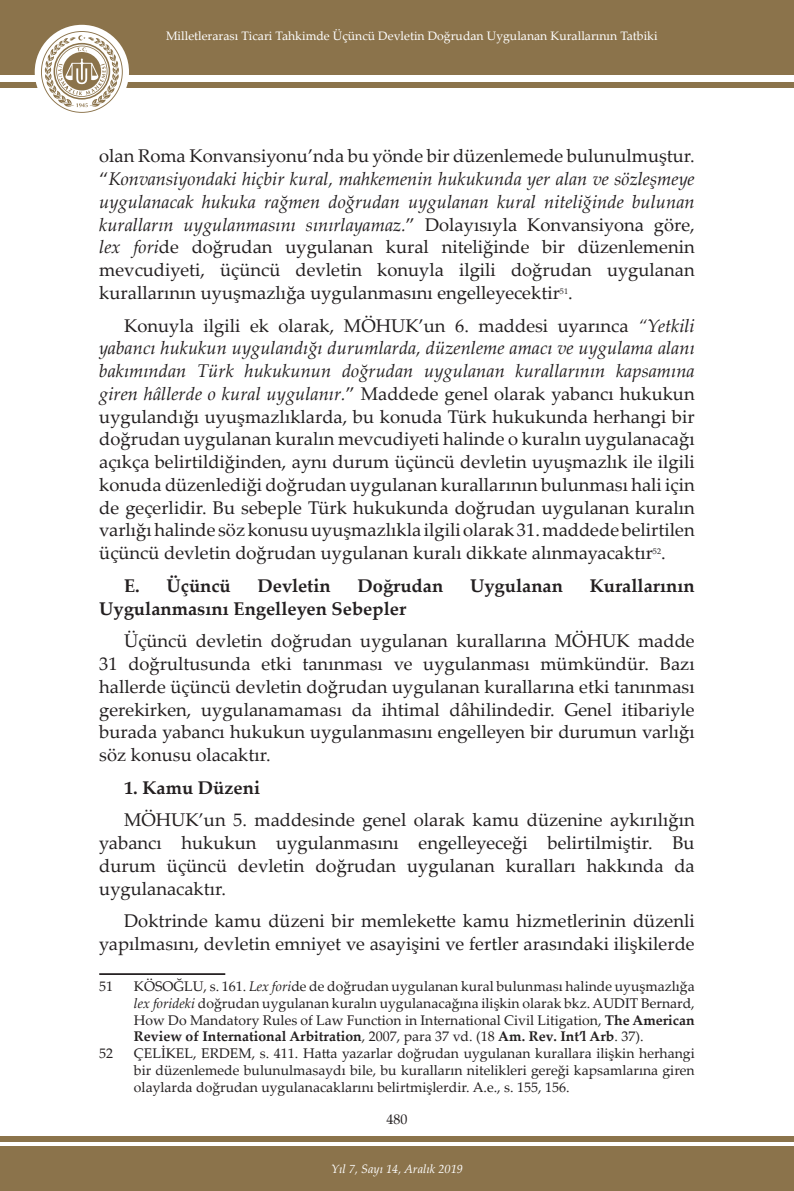
<style>
.page{position:relative;width:794px;height:1191px;background:#fff}
.page>*{position:absolute;margin:0;border:0;box-sizing:border-box;transform-origin:0 0}
.t1{font:18.38px/22.8px "Palatino Linotype";color:#231f20;text-align:justify}
.t2{font:700 18.38px "Palatino Linotype";color:#231f20}
.t3{font:14px/16.8px "Palatino Linotype";color:#231f20;text-align:justify}
.t4{font:12.25px "Palatino Linotype";color:#fff}
.t5{font:italic 12.25px "Palatino Linotype";color:#fff}
.t6{font:8.22px "Palatino Linotype";color:#231f20}
.s1{font-style:italic}
.s2{font-weight:700}
</style>
<div class="page">
<div style="left:0;top:1136px;width:794px;height:5px;background:#8b734b"></div>
<div style="left:0;top:1146px;width:794px;height:45px;background:#8b734b"></div>
<div style="left:0;top:82px;width:794px;height:6px;background:#8b734b"></div>
<div style="left:0;top:0;width:794px;height:74px;background:#8b734b"></div>
<div style="left:35px;top:25px;width:94px;height:94px;background:#fff;border-radius:50%"></div>
<svg style="left:41px;top:31px;width:82px;height:82px"></svg>
<hr style="left:99px;top:973px;width:126px;height:2px;background:#231f20">
<p class="t4" style="left:166px;top:28px;width:493px">Milletlerarası Ticari Tahkimde Üçüncü Devletin Doğrudan Uygulanan Kurallarının Tatbiki</p>
<p class="t1" style="left:99px;top:144px;width:597px">olan Roma Konvansiyonu’nda bu yönde bir düzenlemede bulunulmuştur. “<span class="s1">Konvansiyondaki hiçbir kural, mahkemenin hukukunda yer alan ve sözleşmeye uygulanacak hukuka rağmen doğrudan uygulanan kural niteliğinde bulunan kuralların uygulanmasını sınırlayamaz.</span>” Dolayısıyla Konvansiyona göre, <span class="s1">lex fori</span>de doğrudan uygulanan kural niteliğinde bir düzenlemenin mevcudiyeti, üçüncü devletin konuyla ilgili doğrudan uygulanan kurallarının uyuşmazlığa uygulanmasını engelleyecektir .</p>
<p class="t6" style="left:560px;top:285px;width:10px">51</p>
<p class="t1" style="left:99px;top:313px;width:597px;text-indent:25px">Konuyla ilgili ek olarak, MÖHUK’un 6. maddesi uyarınca <span class="s1">“Yetkili yabancı hukukun uygulandığı durumlarda, düzenleme amacı ve uygulama alanı bakımından Türk hukukunun doğrudan uygulanan kurallarının kapsamına giren hâllerde o kural uygulanır.</span>” Maddede genel olarak yabancı hukukun uygulandığı uyuşmazlıklarda, bu konuda Türk hukukunda herhangi bir doğrudan uygulanan kuralın mevcudiyeti halinde o kuralın uygulanacağı açıkça belirtildiğinden, aynı durum üçüncü devletin uyuşmazlık ile ilgili konuda düzenlediği doğrudan uygulanan kurallarının bulunması hali için de geçerlidir. Bu sebeple Türk hukukunda doğrudan uygulanan kuralın varlığı halinde söz konusu uyuşmazlıkla ilgili olarak 31. maddede belirtilen üçüncü devletin doğrudan uygulanan kuralı dikkate alınmayacaktır .</p>
<p class="t6" style="left:653px;top:546px;width:10px">52</p>
<p class="t2" style="left:124px;top:572px;width:108px">E. Üçüncü</p>
<p class="t2" style="left:258px;top:572px;width:75px">Devletin</p>
<p class="t2" style="left:357px;top:572px;width:87px">Doğrudan</p>
<p class="t2" style="left:470px;top:572px;width:94px">Uygulanan</p>
<p class="t2" style="left:590px;top:572px;width:106px">Kurallarının</p>
<p class="t2" style="left:99px;top:595px;width:308px">Uygulanmasını Engelleyen Sebepler</p>
<p class="t1" style="left:99px;top:629px;width:597px;text-indent:25px">Üçüncü devletin doğrudan uygulanan kurallarına MÖHUK madde 31 doğrultusunda etki tanınması ve uygulanması mümkündür. Bazı hallerde üçüncü devletin doğrudan uygulanan kurallarına etki tanınması gerekirken, uygulanamaması da ihtimal dâhilindedir. Genel itibariyle burada yabancı hukukun uygulanmasını engelleyen bir durumun varlığı söz konusu olacaktır.</p>
<p class="t2" style="left:124px;top:774px;width:138px">1. Kamu Düzeni</p>
<p class="t1" style="left:99px;top:808px;width:597px;text-indent:25px">MÖHUK’un 5. maddesinde genel olarak kamu düzenine aykırılığın yabancı hukukun uygulanmasını engelleyeceği belirtilmiştir. Bu durum üçüncü devletin doğrudan uygulanan kuralları hakkında da uygulanacaktır.</p>
<p class="t1" style="left:99px;top:909px;width:597px;text-align:right">Doktrinde kamu düzeni bir memlekette kamu hizmetlerinin düzenli yapılmasını, devletin emniyet ve asayişini ve fertler arasındaki ilişkilerde</p>
<p class="t3" style="left:99px;top:977px;width:15px">51</p>
<p class="t3" style="left:134px;top:977px;width:562px">KÖSOĞLU, s. 161. <span class="s1">Lex fori</span>de de doğrudan uygulanan kural bulunması halinde uyuşmazlığa <span class="s1">lex forideki</span> doğrudan uygulanan kuralın uygulanacağına ilişkin olarak bkz. AUDIT Bernard, How Do Mandatory Rules of Law Function in International Civil Litigation, <span class="s2">The American Review of International Arbitration</span>, 2007, para 37 vd. (18 <span class="s2">Am. Rev. Int’l Arb</span>. 37).</p>
<p class="t3" style="left:99px;top:1044px;width:16px">52</p>
<p class="t3" style="left:134px;top:1044px;width:562px">ÇELİKEL, ERDEM, s. 411. Hatta yazarlar doğrudan uygulanan kurallara ilişkin herhangi bir düzenlemede bulunulmasaydı bile, bu kuralların nitelikleri gereği kapsamlarına giren olaylarda doğrudan uygulanacaklarını belirtmişlerdir. A.e., s. 155, 156.</p>
<p class="t3" style="left:386px;top:1110px;width:22px">480</p>
<p class="t5" style="left:331px;top:1159px;width:133px">Yıl 7, Sayı 14, Aralık 2019</p>
</div>
